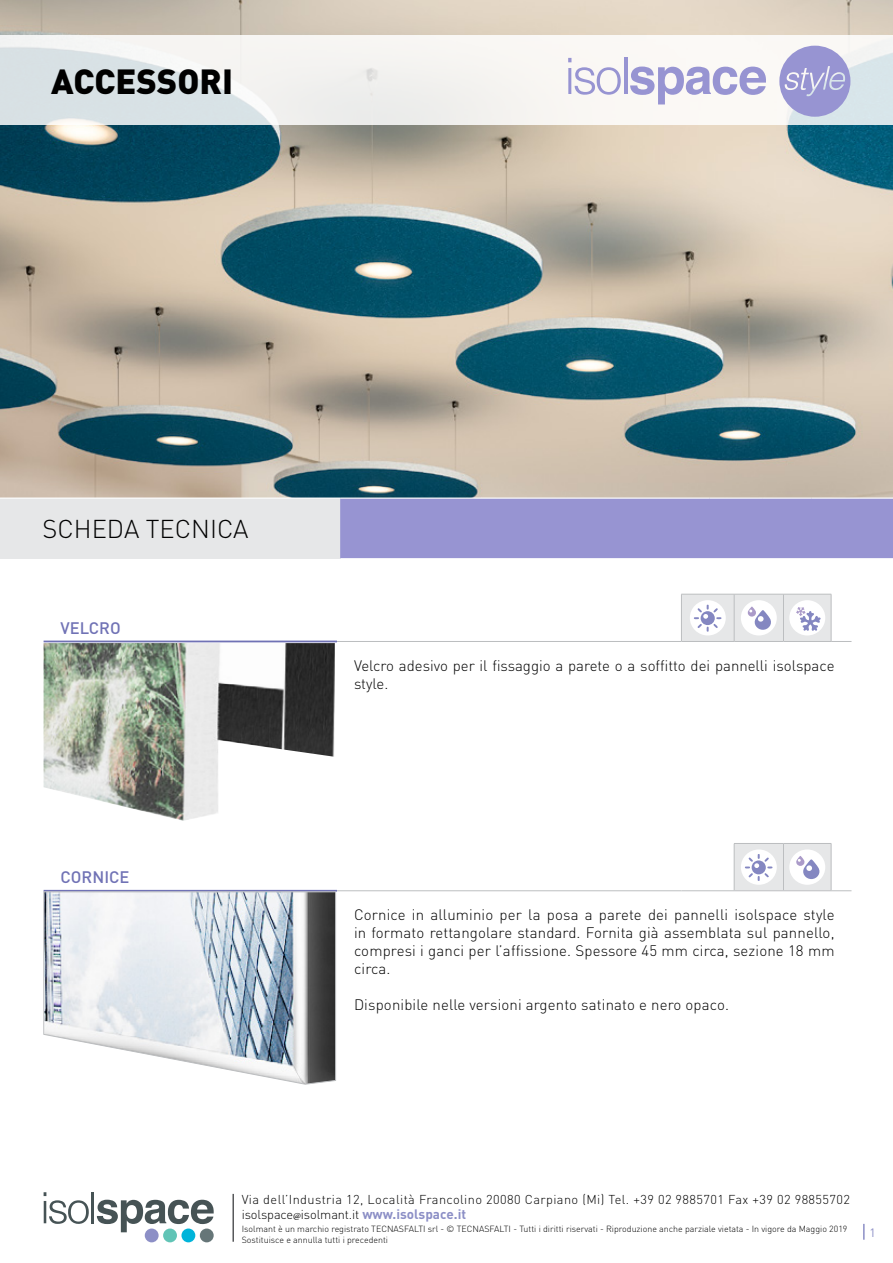
<style>
.page{position:relative;width:893px;height:1263px;background:#fff}
.page>*{position:absolute;margin:0;border:0;box-sizing:border-box;transform-origin:0 0}
.t1{font:900 34.5px "DIN";color:#000}
.t2{font:300 25.5px "DIN";color:#000}
.t3{font:500 16.5px "DIN";color:#7072b5}
.t4{font:300 15px/18px "DIN";letter-spacing:.005em;color:#000}
.t5{font:300 12.75px/15.3px "DIN";letter-spacing:.035em;color:#000}
.t6{font:12px "DIN";color:#8c8fc6}
.t7{font:300 8.85px/10.6px "DIN";color:#000}
.s1{font-family:"Minion Pro";font-weight:400;font-size:10.5px}
.s2{font-weight:700;font-size:13.5px;color:#8c8fc6}
</style>
<div class="page">
<div style="left:200px;top:1228px;width:14px;height:14px;background:#667678;border-radius:50%"></div>
<div style="left:181px;top:1228px;width:14px;height:14px;background:#00b4da;border-radius:50%"></div>
<div style="left:163px;top:1228px;width:14px;height:14px;background:#61c4b6;border-radius:50%"></div>
<div style="left:145px;top:1228px;width:14px;height:14px;background:#8c8fc6;border-radius:50%"></div>
<svg style="left:44px;top:1192px;width:45px;height:32px"></svg>
<hr style="left:92px;top:1192px;width:2px;height:31px;background:#465355">
<svg style="left:97px;top:1200px;width:117px;height:32px"></svg>
<hr style="left:232px;top:1194px;width:2px;height:48px;background:#58595b">
<img style="left:0;top:0;width:893px;height:497px">
<svg style="left:1px;top:35px;width:892px;height:90px;fill:#f4f3f1"></svg>
<svg style="left:568px;top:58px;width:53px;height:37px"></svg>
<hr style="left:624px;top:58px;width:3px;height:36px;background:#9794d2">
<svg style="left:630px;top:67px;width:136px;height:37px"></svg>
<svg style="left:779px;top:31px;width:71px;height:86px"></svg>
<div style="left:0;top:498px;width:340px;height:60px;background:#e6e7e8"></div>
<div style="left:340px;top:499px;width:553px;height:59px;background:#9794d2"></div>
<hr style="left:0;top:497px;width:340px;height:2px;background:#fff">
<hr style="left:337px;top:641px;width:344px;height:1px;background:#bcbec0">
<hr style="left:44px;top:890px;width:293px;height:2px;background:#7072b5">
<hr style="left:44px;top:641px;width:293px;height:1px;background:#7072b5">
<hr style="left:337px;top:890px;width:344px;height:1px;background:#bcbec0">
<img style="left:44px;top:643px;width:291px;height:178px">
<svg style="left:681px;top:594px;width:170px;height:297px"></svg>
<svg style="left:43px;top:891px;width:293px;height:193px"></svg>
<svg style="left:863px;top:1224px;width:2px;height:16px"></svg>
<h1 class="t1" style="left:51px;top:58px;width:183px">ACCESSORI</h1>
<h2 class="t2" style="left:43px;top:513px;width:208px">SCHEDA TECNICA</h2>
<p class="t3" style="left:61px;top:617px;width:62px">VELCRO</p>
<p class="t3" style="left:61px;top:867px;width:70px">CORNICE</p>
<p class="t4" style="left:354px;top:656px;width:482px">Velcro adesivo per il fissaggio a parete o a soffitto dei pannelli isolspace style.</p>
<p class="t4" style="left:354px;top:905px;width:482px;text-align:justify">Cornice in alluminio per la posa a parete dei pannelli isolspace style in formato rettangolare standard. Fornita già assemblata sul pannello, compresi i ganci per l’affissione. Spessore 45 mm circa, sezione 18 mm circa.</p>
<p class="t4" style="left:354px;top:995px;width:377px">Disponibile nelle versioni argento satinato e nero opaco.</p>
<p class="t5" style="left:242px;top:1191px;width:610px">Via dell’Industria 12, Località Francolino 20080 Carpiano (Mi) Tel. +39 02 9885701 Fax +39 02 98855702 isolspace<span class="s1">@</span>isolmant.it <span class="s2">www.isolspace.it</span></p>
<p class="t7" style="left:242px;top:1223px;width:607px">Isolmant è un marchio registrato TECNASFALTI srl - © TECNASFALTI - Tutti i diritti riservati - Riproduzione anche parziale vietata - In vigore da Maggio 2019<br>Sostituisce e annulla tutti i precedenti</p>
<p class="t6" style="left:869px;top:1225px;width:8px">1</p>
</div>
